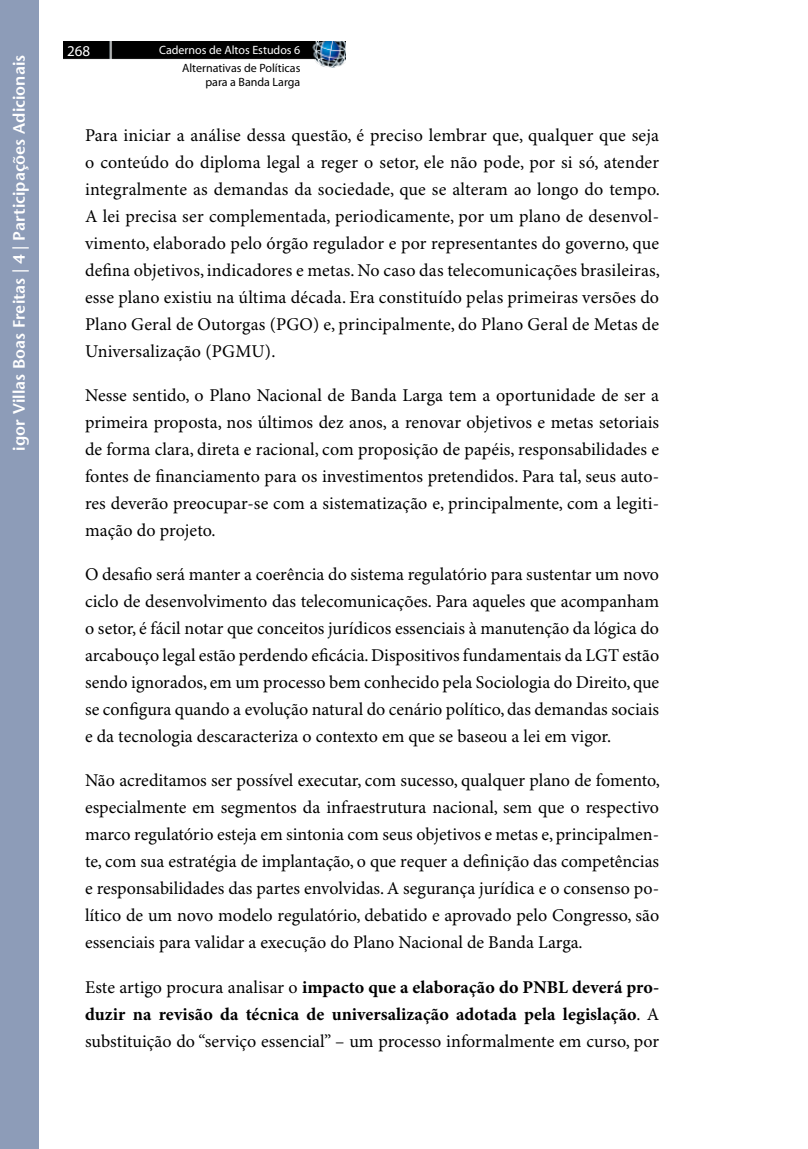
<style>
.page{position:relative;width:808px;height:1149px;background:#fff}
.page>*{position:absolute;margin:0;border:0;box-sizing:border-box;transform-origin:0 0}
.t1{font:18px/27px "Minion Pro";color:#000;text-align:justify}
.t2{font:700 18px/27px "Minion Pro";color:#000;text-align:justify}
.t3{font:600 16.5px "Stone Sans";color:#fff}
.t4{font:15px "Myriad Pro";color:#fff}
.t5{font:12px/13.5px "Myriad Pro";color:#000;text-align:right}
.t6{font:12px "Myriad Pro";color:#fff}
.s1{font-weight:400}
</style>
<div class="page">
<div style="left:0;top:0;width:38px;height:1148px;background:#8d9cb8"></div>
<img style="left:64px;top:42px;width:282px;height:25px">
<p class="t3" style="left:9px;top:450px;width:397px;rotate:-90deg">igor Villas Boas Freitas | 4 | Participações Adicionais</p>
<p class="t4" style="left:67px;top:42px;width:25px">268</p>
<p class="t6" style="left:159px;top:43px;width:143px">Cadernos de Altos Estudos 6</p>
<p class="t5" style="left:182px;top:61px;width:120px">Alternativas de Políticas para a Banda Larga</p>
<p class="t1" style="left:85px;top:122px;width:576px">Para iniciar a análise dessa questão, é preciso lembrar que, qualquer que seja o conteúdo do diploma legal a reger o setor, ele não pode, por si só, atender integralmente as demandas da sociedade, que se alteram ao longo do tempo.<br>A lei precisa ser complementada, periodicamente, por um plano de desenvol&shy;vimento, elaborado pelo órgão regulador e por representantes do governo, que defina objetivos, indicadores e metas. No caso das telecomunicações brasileiras, esse plano existiu na última década. Era constituído pelas primeiras versões do Plano Geral de Outorgas (PGO) e, principalmente, do Plano Geral de Metas de Universalização (PGMU).</p>
<p class="t1" style="left:85px;top:382px;width:576px">Nesse sentido, o Plano Nacional de Banda Larga tem a oportunidade de ser a primeira proposta, nos últimos dez anos, a renovar objetivos e metas setoriais de forma clara, direta e racional, com proposição de papéis, responsabilidades e fontes de financiamento para os investimentos pretendidos. Para tal, seus auto&shy;res deverão preocupar-se com a sistematização e, principalmente, com a legiti&shy;mação do projeto.</p>
<p class="t1" style="left:85px;top:561px;width:576px">O desafio será manter a coerência do sistema regulatório para sustentar um novo ciclo de desenvolvimento das telecomunicações. Para aqueles que acompanham o setor, é fácil notar que conceitos jurídicos essenciais à manutenção da lógica do arcabouço legal estão perdendo eficácia. Dispositivos fundamentais da LGT estão sendo ignorados, em um processo bem conhecido pela Sociologia do Direito, que se configura quando a evolução natural do cenário político, das demandas sociais e da tecnologia descaracteriza o contexto em que se baseou a lei em vigor.</p>
<p class="t1" style="left:85px;top:767px;width:576px">Não acreditamos ser possível executar, com sucesso, qualquer plano de fomento, especialmente em segmentos da infraestrutura nacional, sem que o respectivo marco regulatório esteja em sintonia com seus objetivos e metas e, principalmen&shy;te, com sua estratégia de implantação, o que requer a definição das competências e responsabilidades das partes envolvidas. A segurança jurídica e o consenso po&shy;lítico de um novo modelo regulatório, debatido e aprovado pelo Congresso, são essenciais para validar a execução do Plano Nacional de Banda Larga.</p>
<p class="t2" style="left:85px;top:973px;width:576px"><span class="s1">Este artigo procura analisar o</span> impacto que a elaboração do PNBL deverá pro&shy;duzir na revisão da técnica de universalização adotada pela legislação<span class="s1">. A substituição do “serviço essencial” – um processo informalmente em curso, por</span></p>
</div>
